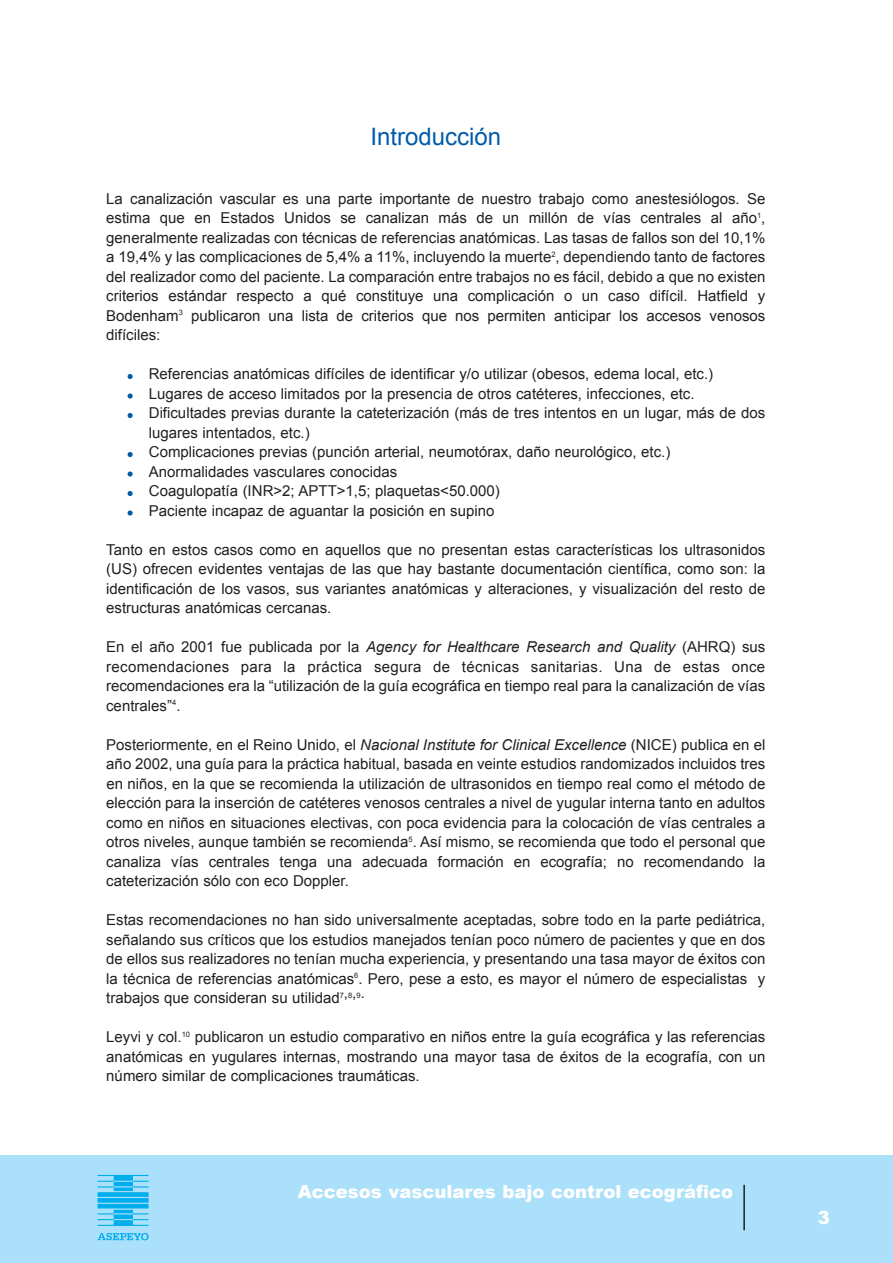
<style>
.page{position:relative;width:893px;height:1263px;background:#fff}
.page>*{position:absolute;margin:0;border:0;box-sizing:border-box;transform-origin:0 0}
.t1{font:24px "Arial";color:#015ba9}
.t2{font:900 18px "Arial";color:#fff}
.t3{font:15px/19.5px "Arial";color:#231f20;text-align:justify}
.s1{font-style:italic}
</style>
<div class="page">
<svg style="left:128px;top:374px;width:5px;height:5px"></svg>
<svg style="left:128px;top:393px;width:5px;height:6px"></svg>
<svg style="left:128px;top:413px;width:5px;height:5px"></svg>
<svg style="left:128px;top:452px;width:5px;height:5px"></svg>
<svg style="left:128px;top:471px;width:5px;height:6px"></svg>
<svg style="left:128px;top:491px;width:5px;height:5px"></svg>
<svg style="left:128px;top:510px;width:5px;height:6px"></svg>
<div style="left:0;top:1155px;width:893px;height:108px;background:#aae0f9"></div>
<svg style="left:98px;top:1233px;width:51px;height:7px"></svg>
<svg style="left:98px;top:1175px;width:51px;height:51px"></svg>
<hr style="left:743px;top:1185px;width:2px;height:45px;background:#231f20">
<h1 class="t1" style="left:370px;top:123px;width:132px">Introducción</h1>
<p class="t3" style="left:106px;top:189px;width:661px">La canalización vascular es una parte importante de nuestro trabajo como anestesiólogos. Se estima que en Estados Unidos se canalizan más de un millón de vías centrales al año<sup>1</sup>, generalmente realizadas con técnicas de referencias anatómicas. Las tasas de fallos son del 10,1% a 19,4% y las complicaciones de 5,4% a 11%, incluyendo la muerte<sup>2</sup>, dependiendo tanto de factores del realizador como del paciente. La comparación entre trabajos no es fácil, debido a que no existen criterios estándar respecto a qué constituye una complicación o un caso difícil. Hatfield y Bodenham<sup>3</sup> publicaron una lista de criterios que nos permiten anticipar los accesos venosos difíciles:</p>
<p class="t3" style="left:149px;top:364px;width:618px;text-align:left">Referencias anatómicas difíciles de identificar y/o utilizar (obesos, edema local, etc.)<br>Lugares de acceso limitados por la presencia de otros catéteres, infecciones, etc.<br>Dificultades previas durante la cateterización (más de tres intentos en un lugar, más de dos lugares intentados, etc.)<br>Complicaciones previas (punción arterial, neumotórax, daño neurológico, etc.)<br>Anormalidades vasculares conocidas<br>Coagulopatía (INR&gt;2; APTT&gt;1,5; plaquetas&lt;50.000)<br>Paciente incapaz de aguantar la posición en supino</p>
<p class="t3" style="left:106px;top:540px;width:661px">Tanto en estos casos como en aquellos que no presentan estas características los ultrasonidos (US) ofrecen evidentes ventajas de las que hay bastante documentación científica, como son: la identificación de los vasos, sus variantes anatómicas y alteraciones, y visualización del resto de estructuras anatómicas cercanas.</p>
<p class="t3" style="left:106px;top:637px;width:661px">En el año 2001 fue publicada por la <span class="s1">Agency for Healthcare Research and Quality</span> (AHRQ) sus recomendaciones para la práctica segura de técnicas sanitarias. Una de estas once recomendaciones era la “utilización de la guía ecográfica en tiempo real para la canalización de vías centrales”<sup>4</sup>.</p>
<p class="t3" style="left:106px;top:735px;width:661px">Posteriormente, en el Reino Unido, el <span class="s1">Nacional Institute for Clinical Excellence</span> (NICE) publica en el año 2002, una guía para la práctica habitual, basada en veinte estudios randomizados incluidos tres en niños, en la que se recomienda la utilización de ultrasonidos en tiempo real como el método de elección para la inserción de catéteres venosos centrales a nivel de yugular interna tanto en adultos como en niños en situaciones electivas, con poca evidencia para la colocación de vías centrales a otros niveles, aunque también se recomienda<sup>5</sup>. Así mismo, se recomienda que todo el personal que canaliza vías centrales tenga una adecuada formación en ecografía; no recomendando la cateterización sólo con eco Doppler.</p>
<p class="t3" style="left:106px;top:910px;width:661px">Estas recomendaciones no han sido universalmente aceptadas, sobre todo en la parte pediátrica, señalando sus críticos que los estudios manejados tenían poco número de pacientes y que en dos de ellos sus realizadores no tenían mucha experiencia, y presentando una tasa mayor de éxitos con la técnica de referencias anatómicas<sup>6</sup>. Pero, pese a esto, es mayor el número de especialistas y trabajos que consideran su utilidad<sup>7</sup>,<sup>8</sup>,<sup>9</sup>.</p>
<p class="t3" style="left:106px;top:1027px;width:661px">Leyvi y col.<sup>10</sup> publicaron un estudio comparativo en niños entre la guía ecográfica y las referencias anatómicas en yugulares internas, mostrando una mayor tasa de éxitos de la ecografía, con un número similar de complicaciones traumáticas.</p>
<p class="t2" style="left:298px;top:1178px;width:437px">Accesos vasculares bajo control ecográfico</p>
<p class="t2" style="left:818px;top:1204px;width:14px">3</p>
</div>
